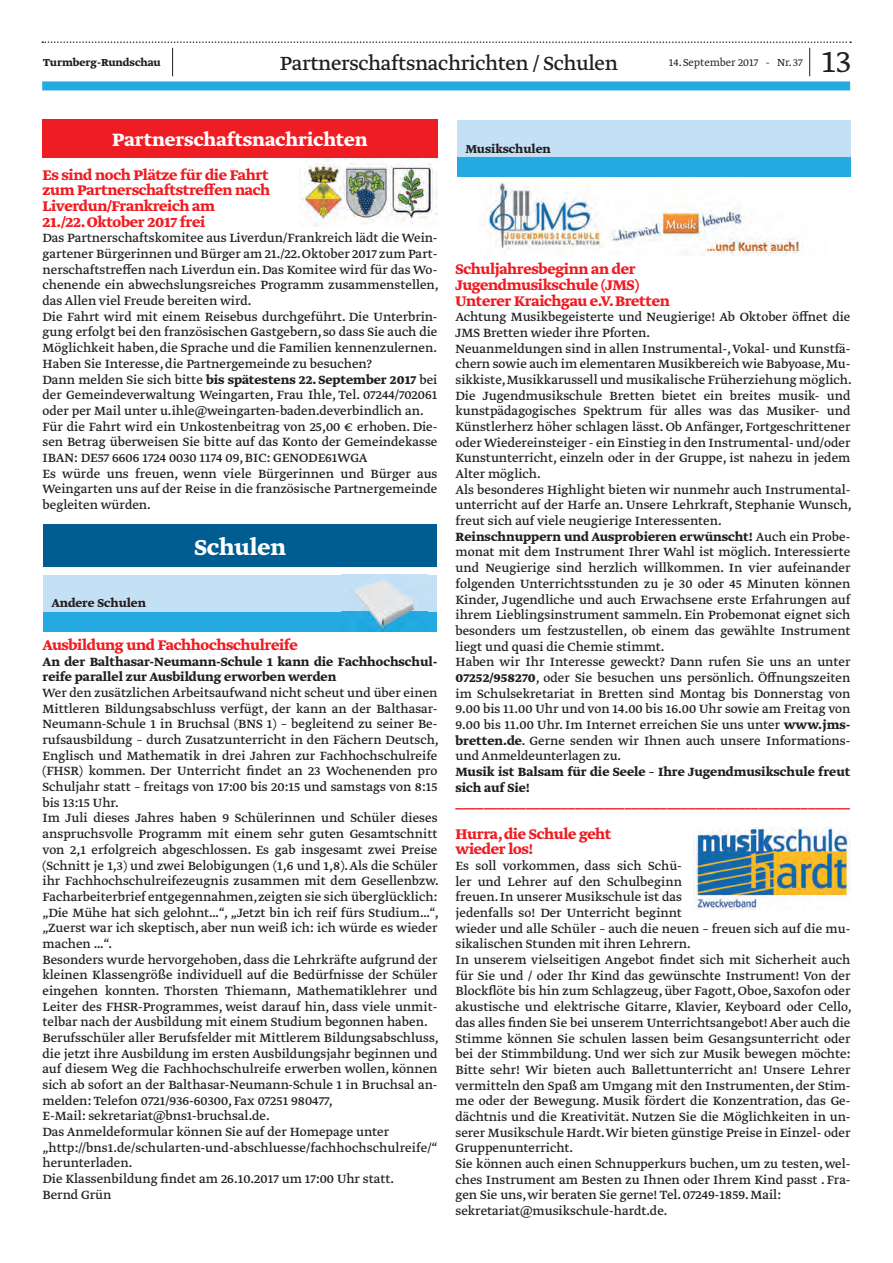
<style>
.page{position:relative;width:893px;height:1263px;background:#fff}
.page>*{position:absolute;margin:0;border:0;box-sizing:border-box;transform-origin:0 0}
.t1{font:300 36px "Greta Text Std";color:#231f20}
.t2{font:700 25.5px "Greta Text Std";color:#fff}
.t3{font:22.5px "Greta Text Std";letter-spacing:-.015em;color:#231f20}
.t4{font:700 21px "Greta Text Std";color:#fff}
.t5{font:700 16.5px/15.8px "Greta Text Std";letter-spacing:-.02em;color:#ee1d23}
.t6{font:14.1px/15.8px "Greta Text Std";color:#231f20}
.t7{font:700 14.1px/15.8px "Greta Text Std";color:#231f20}
.t8{font:700 14.1px "Greta Text Std";color:#ee1d23}
.t9{font:700 13.5px "Greta Text Std";color:#231f20}
.t10{font:300 12px "Greta Text Std";color:#231f20}
.t11{font:700 12px "Greta Text Std";color:#231f20}
.s1{font-weight:700}
</style>
<div class="page">
<div style="left:42px;top:81px;width:808px;height:9px;background:#24aae1"></div>
<svg style="left:42px;top:41px;width:809px;height:35px"></svg>
<div style="left:42px;top:119px;width:395px;height:38px;background:#ee1d23"></div>
<img style="left:302px;top:159px;width:135px;height:67px">
<div style="left:44px;top:524px;width:393px;height:43px;background:#005d91"></div>
<div style="left:43px;top:575px;width:393px;height:57px;background:#c3e0f4"></div>
<div style="left:43px;top:612px;width:393px;height:20px;background:#24aae1"></div>
<img style="left:341px;top:579px;width:87px;height:53px">
<div style="left:457px;top:120px;width:393px;height:57px;background:#c3e0f4"></div>
<div style="left:457px;top:157px;width:393px;height:20px;background:#24aae1"></div>
<img style="left:695px;top:827px;width:155px;height:82px">
<img style="left:479px;top:183px;width:324px;height:72px">
<p class="t11" style="left:43px;top:56px;width:119px">Turmberg-Rundschau</p>
<h3 class="t3" style="left:280px;top:50px;width:340px">Partnerschaftsnachrichten / Schulen</h3>
<p class="t10" style="left:669px;top:56px;width:135px">14. September 2017 - Nr. 37</p>
<h1 class="t1" style="left:822px;top:41px;width:31px">13</h1>
<h3 class="t4" style="left:112px;top:127px;width:257px">Partnerschaftsnachrichten</h3>
<p class="t5" style="left:43px;top:168px;width:229px">Es sind noch Plätze für die Fahrt zum Partnerschaftstreffen nach<br>Liverdun/Frankreich am<br>21./22. Oktober 2017 frei</p>
<p class="t6" style="left:43px;top:231px;width:398px">Das Partnerschaftskomitee aus Liverdun/Frankreich lädt die Wein&shy;gartener Bürgerinnen und Bürger am 21./22. Oktober 2017 zum Part&shy;nerschaftstreffen nach Liverdun ein. Das Komitee wird für das Wo&shy;chenende ein abwechslungsreiches Programm zusammenstellen, das Allen viel Freude bereiten wird.<br>Die Fahrt wird mit einem Reisebus durchgeführt. Die Unterbrin&shy;gung erfolgt bei den französischen Gastgebern, so dass Sie auch die Möglichkeit haben, die Sprache und die Familien kennenzulernen.<br>Haben Sie Interesse, die Partnergemeinde zu besuchen?<br>Dann melden Sie sich bitte <span class="s1">bis spätestens 22. September 2017</span> bei der Gemeindeverwaltung Weingarten, Frau Ihle, Tel. 07244/702061 oder per Mail unter u.ihle@weingarten-baden.deverbindlich an.<br>Für die Fahrt wird ein Unkostenbeitrag von 25,00 € erhoben. Die&shy;sen Betrag überweisen Sie bitte auf das Konto der Gemeindekasse IBAN: DE57 6606 1724 0030 1174 09, BIC: GENODE61WGA<br>Es würde uns freuen, wenn viele Bürgerinnen und Bürger aus Weingarten uns auf der Reise in die französische Partnergemeinde begleiten würden.</p>
<p class="t9" style="left:51px;top:595px;width:96px">Andere Schulen</p>
<h2 class="t2" style="left:194px;top:532px;width:93px">Schulen</h2>
<p class="t5" style="left:43px;top:638px;width:257px">Ausbildung und Fachhochschulreife</p>
<p class="t7" style="left:43px;top:654px;width:396px">An der Balthasar-Neumann-Schule 1 kann die Fachhochschul&shy;reife parallel zur Ausbildung erworben werden</p>
<p class="t6" style="left:43px;top:686px;width:398px">Wer den zusätzlichen Arbeitsaufwand nicht scheut und über einen Mittleren Bildungsabschluss verfügt, der kann an der Balthasar-Neumann-Schule 1 in Bruchsal (BNS 1) – begleitend zu seiner Be&shy;rufsausbildung – durch Zusatzunterricht in den Fächern Deutsch, Englisch und Mathematik in drei Jahren zur Fachhochschulreife (FHSR) kommen. Der Unterricht findet an 23 Wochenenden pro Schuljahr statt – freitags von 17:00 bis 20:15 und samstags von 8:15 bis 13:15 Uhr.<br>Im Juli dieses Jahres haben 9 Schülerinnen und Schüler dieses anspruchsvolle Programm mit einem sehr guten Gesamtschnitt von 2,1 erfolgreich abgeschlossen. Es gab insgesamt zwei Preise (Schnitt je 1,3) und zwei Belobigungen (1,6 und 1,8). Als die Schüler ihr Fachhochschulreifezeugnis zusammen mit dem Gesellenbzw.<br>Facharbeiterbrief entgegennahmen, zeigten sie sich überglücklich: „Die Mühe hat sich gelohnt…“, „Jetzt bin ich reif fürs Studium…“, „Zuerst war ich skeptisch, aber nun weiß ich: ich würde es wieder machen …“.<br>Besonders wurde hervorgehoben, dass die Lehrkräfte aufgrund der kleinen Klassengröße individuell auf die Bedürfnisse der Schüler eingehen konnten. Thorsten Thiemann, Mathematiklehrer und Leiter des FHSR-Programmes, weist darauf hin, dass viele unmit&shy;telbar nach der Ausbildung mit einem Studium begonnen haben.<br>Berufsschüler aller Berufsfelder mit Mittlerem Bildungsabschluss, die jetzt ihre Ausbildung im ersten Ausbildungsjahr beginnen und auf diesem Weg die Fachhochschulreife erwerben wollen, können sich ab sofort an der Balthasar-Neumann-Schule 1 in Bruchsal an&shy;melden: Telefon 0721/936-60300, Fax 07251 980477,<br>E-Mail: sekretariat@bns1-bruchsal.de.<br>Das Anmeldeformular können Sie auf der Homepage unter „http://bns1.de/schularten-und-abschluesse/fachhochschulreife/“ herunterladen.<br>Die Klassenbildung findet am 26.10.2017 um 17:00 Uhr statt.<br>Bernd Grün</p>
<p class="t9" style="left:465px;top:141px;width:87px">Musikschulen</p>
<p class="t5" style="left:455px;top:262px;width:216px">Schuljahresbeginn an der<br>Jugendmusikschule (JMS)<br>Unterer Kraichgau e.V. Bretten</p>
<p class="t6" style="left:455px;top:310px;width:398px">Achtung Musikbegeisterte und Neugierige! Ab Oktober öffnet die JMS Bretten wieder ihre Pforten.<br>Neuanmeldungen sind in allen Instrumental-, Vokal- und Kunstfä&shy;chern sowie auch im elementaren Musikbereich wie Babyoase, Mu&shy;sikkiste, Musikkarussell und musikalische Früherziehung möglich.<br>Die Jugendmusikschule Bretten bietet ein breites musik- und kunstpädagogisches Spektrum für alles was das Musiker- und Künstlerherz höher schlagen lässt. Ob Anfänger, Fortgeschrittener oder Wiedereinsteiger - ein Einstieg in den Instrumental- und/oder Kunstunterricht, einzeln oder in der Gruppe, ist nahezu in jedem Alter möglich.<br>Als besonderes Highlight bieten wir nunmehr auch Instrumental&shy;unterricht auf der Harfe an. Unsere Lehrkraft, Stephanie Wunsch, freut sich auf viele neugierige Interessenten.<br><span class="s1">Reinschnuppern und Ausprobieren erwünscht!</span> Auch ein Probe&shy;monat mit dem Instrument Ihrer Wahl ist möglich. Interessierte und Neugierige sind herzlich willkommen. In vier aufeinander folgenden Unterrichtsstunden zu je 30 oder 45 Minuten können Kinder, Jugendliche und auch Erwachsene erste Erfahrungen auf ihrem Lieblingsinstrument sammeln. Ein Probemonat eignet sich besonders um festzustellen, ob einem das gewählte Instrument liegt und quasi die Chemie stimmt.<br>Haben wir Ihr Interesse geweckt? Dann rufen Sie uns an unter <span class="s1">07252/958270</span>, oder Sie besuchen uns persönlich. Öffnungszeiten im Schulsekretariat in Bretten sind Montag bis Donnerstag von 9.00 bis 11.00 Uhr und von 14.00 bis 16.00 Uhr sowie am Freitag von 9.00 bis 11.00 Uhr. Im Internet erreichen Sie uns unter <span class="s1">www.jms&shy;bretten.de</span>. Gerne senden wir Ihnen auch unsere Informations&shy;und Anmeldeunterlagen zu.</p>
<p class="t7" style="left:455px;top:764px;width:396px">Musik ist Balsam für die Seele – Ihre Jugendmusikschule freut sich auf Sie!</p>
<p class="t8" style="left:455px;top:795px;width:396px">________________________________________________________</p>
<p class="t5" style="left:455px;top:827px;width:157px">Hurra, die Schule geht wieder los!</p>
<p class="t6" style="left:455px;top:859px;width:398px">Es soll vorkommen, dass sich Schü-<br>ler und Lehrer auf den Schulbeginn<br>freuen. In unserer Musikschule ist das<br>jedenfalls so! Der Unterricht beginnt<br>wieder und alle Schüler – auch die neuen – freuen sich auf die mu&shy;sikalischen Stunden mit ihren Lehrern.<br>In unserem vielseitigen Angebot findet sich mit Sicherheit auch für Sie und / oder Ihr Kind das gewünschte Instrument! Von der Blockflöte bis hin zum Schlagzeug, über Fagott, Oboe, Saxofon oder akustische und elektrische Gitarre, Klavier, Keyboard oder Cello, das alles finden Sie bei unserem Unterrichtsangebot! Aber auch die Stimme können Sie schulen lassen beim Gesangsunterricht oder bei der Stimmbildung. Und wer sich zur Musik bewegen möchte:<br>Bitte sehr! Wir bieten auch Ballettunterricht an! Unsere Lehrer vermitteln den Spaß am Umgang mit den Instrumenten, der Stim&shy;me oder der Bewegung. Musik fördert die Konzentration, das Ge&shy;dächtnis und die Kreativität. Nutzen Sie die Möglichkeiten in un&shy;serer Musikschule Hardt. Wir bieten günstige Preise in Einzel- oder Gruppenunterricht.<br>Sie können auch einen Schnupperkurs buchen, um zu testen, wel&shy;ches Instrument am Besten zu Ihnen oder Ihrem Kind passt . Fra&shy;gen Sie uns, wir beraten Sie gerne! Tel. 07249-1859. Mail: sekretariat@musikschule-hardt.de.</p>
</div>
